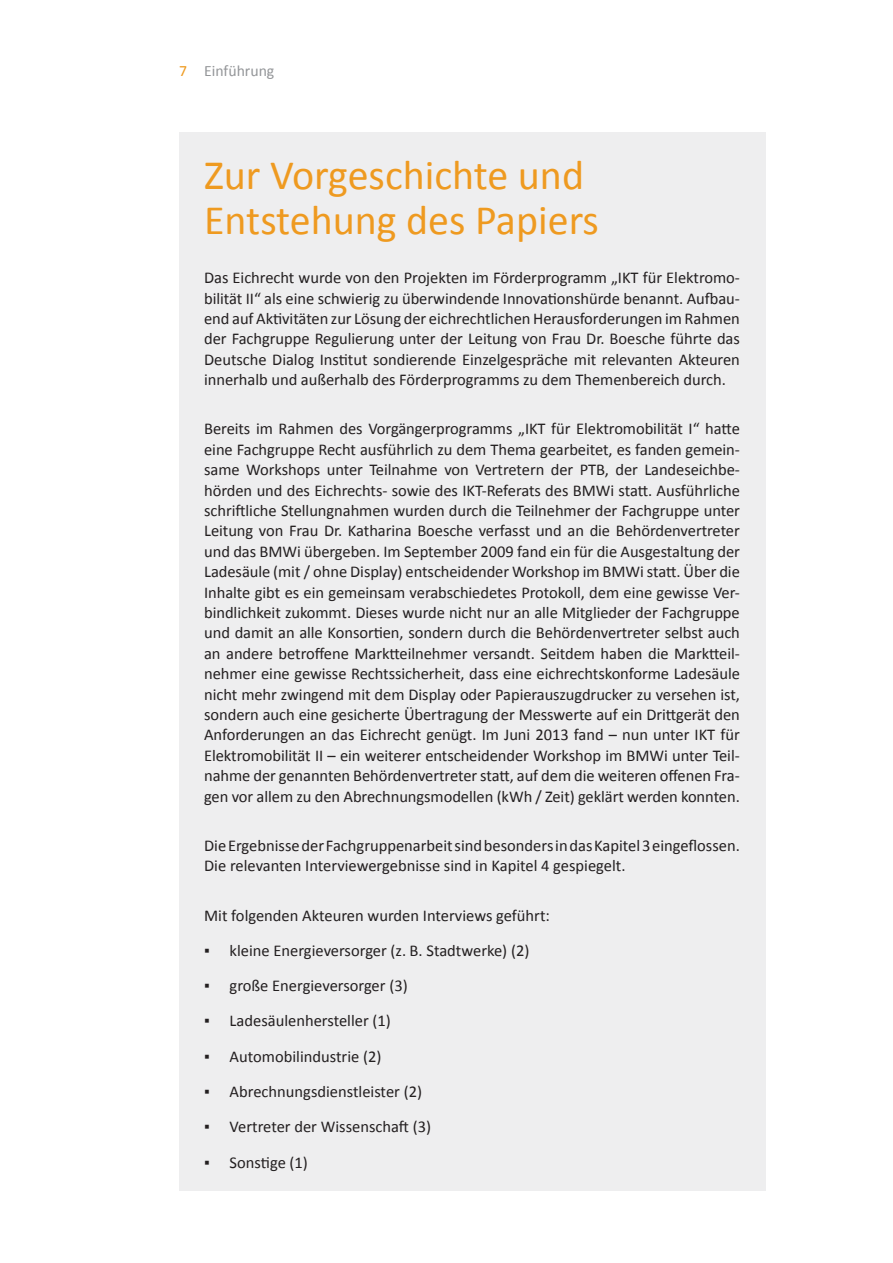
<style>
.page{position:relative;width:893px;height:1263px;background:#fff}
.page>*{position:absolute;margin:0;border:0;box-sizing:border-box;transform-origin:0 0}
.t1{font:42px/45px "Calibri";color:#ee9a20}
.t2{font:16.5px/20.4px "Calibri";color:#231f20;text-align:justify}
.t3{font:15.75px "Calibri";color:#939598}
.t4{font:15.75px "Calibri";color:#ee9a20}
</style>
<div class="page">
<div style="left:179px;top:132px;width:586px;height:1059px;background:#eeeeef"></div>
<p class="t4" style="left:179px;top:60px;width:9px">7</p>
<p class="t3" style="left:204px;top:60px;width:72px">Einführung</p>
<h1 class="t1" style="left:204px;top:153px;width:396px">Zur Vorgeschichte und<br>Entstehung des Papiers</h1>
<p class="t2" style="left:204px;top:268px;width:537px">Das Eichrecht wurde von den Projekten im Förderprogramm „IKT für Elektromo&shy;bilität II“ als eine schwierig zu überwindende Innovationshürde benannt. Aufbau&shy;end auf Aktivitäten zur Lösung der eichrechtlichen Herausforderungen im Rahmen der Fachgruppe Regulierung unter der Leitung von Frau Dr. Boesche führte das Deutsche Dialog Institut sondierende Einzelgespräche mit relevanten Akteuren innerhalb und außerhalb des Förderprogramms zu dem Themenbereich durch.</p>
<p class="t2" style="left:204px;top:419px;width:537px">Bereits im Rahmen des Vorgängerprogramms „IKT für Elektromobilität I“ hatte eine Fachgruppe Recht ausführlich zu dem Thema gearbeitet, es fanden gemein&shy;same Workshops unter Teilnahme von Vertretern der PTB, der Landeseichbe&shy;hörden und des Eichrechts- sowie des IKT-Referats des BMWi statt. Ausführliche schriftliche Stellungnahmen wurden durch die Teilnehmer der Fachgruppe unter Leitung von Frau Dr. Katharina Boesche verfasst und an die Behördenvertreter und das BMWi übergeben. Im September 2009 fand ein für die Ausgestaltung der Ladesäule (mit / ohne Display) entscheidender Workshop im BMWi statt. Über die Inhalte gibt es ein gemeinsam verabschiedetes Protokoll, dem eine gewisse Ver&shy;bindlichkeit zukommt. Dieses wurde nicht nur an alle Mitglieder der Fachgruppe und damit an alle Konsortien, sondern durch die Behördenvertreter selbst auch an andere betroffene Marktteilnehmer versandt. Seitdem haben die Marktteil&shy;nehmer eine gewisse Rechtssicherheit, dass eine eichrechtskonforme Ladesäule nicht mehr zwingend mit dem Display oder Papierauszugdrucker zu versehen ist, sondern auch eine gesicherte Übertragung der Messwerte auf ein Drittgerät den Anforderungen an das Eichrecht genügt. Im Juni 2013 fand – nun unter IKT für Elektromobilität II – ein weiterer entscheidender Workshop im BMWi unter Teil&shy;nahme der genannten Behördenvertreter statt, auf dem die weiteren offenen Fra&shy;gen vor allem zu den Abrechnungsmodellen (kWh / Zeit) geklärt werden konnten.</p>
<p class="t2" style="left:204px;top:835px;width:537px">DieErgebnissederFachgruppenarbeitsindbesondersindasKapitel3eingeflossen.<br>Die relevanten Interviewergebnisse sind in Kapitel 4 gespiegelt.</p>
<p class="t2" style="left:204px;top:905px;width:347px">Mit folgenden Akteuren wurden Interviews geführt:</p>
<p class="t2" style="left:204px;top:940px;width:327px">▪ kleine Energieversorger (z. B. Stadtwerke) (2)</p>
<p class="t2" style="left:204px;top:975px;width:205px">▪ große Energieversorger (3)</p>
<p class="t2" style="left:204px;top:1011px;width:188px">▪ Ladesäulenhersteller (1)</p>
<p class="t2" style="left:204px;top:1046px;width:179px">▪ Automobilindustrie (2)</p>
<p class="t2" style="left:204px;top:1081px;width:219px">▪ Abrechnungsdienstleister (2)</p>
<p class="t2" style="left:204px;top:1117px;width:229px">▪ Vertreter der Wissenschaft (3)</p>
<p class="t2" style="left:204px;top:1152px;width:105px">▪ Sonstige (1)</p>
</div>
